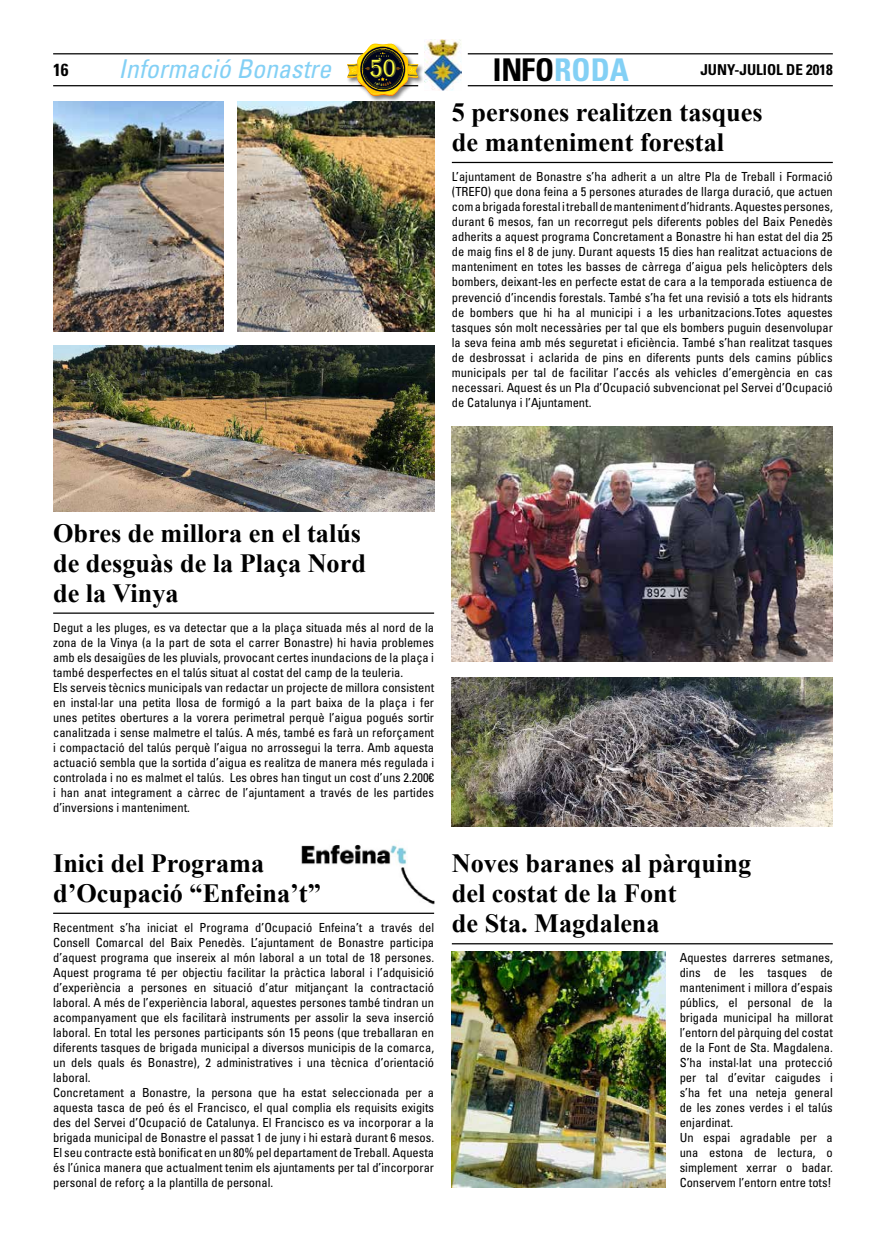
<style>
.page{position:relative;width:886px;height:1241px;background:#fff}
.page>*{position:absolute;margin:0;border:0;box-sizing:border-box;transform-origin:0 0}
.t1{font:700 condensed 31.25px "Univers";color:#000}
.t2{font:700 26.25px/30px "Times New Roman";color:#000}
.t3{font:26.12px "Algerian";color:#ffff42;scale:.86 1}
.t4{font:italic condensed 25.88px "Univers";color:#83d0f5}
.t5{font:700 condensed 17.5px "Univers";color:#000}
.t6{font:700 condensed 15px "Univers";color:#000}
.t7{font:condensed 12.5px/15px "Univers";color:#000}
.s1{color:#83d0f5}
</style>
<div class="page">
<img style="left:424px;top:40px;width:37px;height:50px">
<hr style="left:468px;top:53px;width:365px;height:1px;background:#000">
<hr style="left:468px;top:85px;width:365px;height:1px;background:#000">
<hr style="left:53px;top:53px;width:365px;height:1px;background:#000">
<hr style="left:53px;top:85px;width:365px;height:1px;background:#000">
<div style="left:346px;top:42px;width:78px;height:60px;background:#000;opacity:.5"></div>
<img style="left:53px;top:101px;width:170px;height:230px">
<img style="left:237px;top:101px;width:197px;height:230px">
<hr style="left:53px;top:612px;width:381px;height:1px;background:#000">
<hr style="left:452px;top:162px;width:381px;height:1px;background:#000">
<hr style="left:53px;top:912px;width:381px;height:1px;background:#000">
<img style="left:53px;top:345px;width:381px;height:166px">
<img style="left:452px;top:426px;width:381px;height:235px">
<img style="left:452px;top:677px;width:381px;height:149px">
<img style="left:301px;top:844px;width:133px;height:61px">
<img style="left:452px;top:951px;width:213px;height:235px">
<hr style="left:452px;top:943px;width:381px;height:1px;background:#000">
<svg style="left:347px;top:43px;width:71px;height:53px"></svg>
<h3 class="t4" style="left:119px;top:53px;width:214px">Informació Bonastre</h3>
<h3 class="t3" style="left:370px;top:54px;width:32px">50</h3>
<h1 class="t1" style="left:493px;top:51px;width:138px">INFO<span class="s1">RODA</span></h1>
<h3 class="t5" style="left:53px;top:59px;width:17px">16</h3>
<p class="t6" style="left:700px;top:61px;width:134px">JUNY-JULIOL DE 2018</p>
<h2 class="t2" style="left:452px;top:97px;width:312px">5 persones realitzen tasques de manteniment forestal</h2>
<p class="t7" style="left:452px;top:169px;width:382px;text-align:justify">L’ajuntament de Bonastre s’ha adherit a un altre Pla de Treball i Formació (TREFO) que dona feina a 5 persones aturades de llarga duració, que actuen com a brigada forestal i treball de manteniment d’hidrants. Aquestes persones, durant 6 mesos, fan un recorregut pels diferents pobles del Baix Penedès adherits a aquest programa Concretament a Bonastre hi han estat del dia 25 de maig fins el 8 de juny. Durant aquests 15 dies han realitzat actuacions de manteniment en totes les basses de càrrega d’aigua pels helicòpters dels bombers, deixant-les en perfecte estat de cara a la temporada estiuenca de prevenció d’incendis forestals. També s’ha fet una revisió a tots els hidrants de bombers que hi ha al municipi i a les urbanitzacions.Totes aquestes tasques són molt necessàries per tal que els bombers puguin desenvolupar la seva feina amb més seguretat i eficiència. També s’han realitzat tasques de desbrossat i aclarida de pins en diferents punts dels camins públics municipals per tal de facilitar l’accés als vehicles d’emergència en cas necessari. Aquest és un Pla d’Ocupació subvencionat pel Servei d’Ocupació de Catalunya i l’Ajuntament.</p>
<h2 class="t2" style="left:53px;top:517px;width:314px">Obres de millora en el talús de desguàs de la Plaça Nord de la Vinya</h2>
<p class="t7" style="left:53px;top:619px;width:382px">Degut a les pluges, es va detectar que a la plaça situada més al nord de la zona de la Vinya (a la part de sota el carrer Bonastre) hi havia problemes amb els desaigües de les pluvials, provocant certes inundacions de la plaça i també desperfectes en el talús situat al costat del camp de la teuleria.<br>Els serveis tècnics municipals van redactar un projecte de millora consistent en instal·lar una petita llosa de formigó a la part baixa de la plaça i fer unes petites obertures a la vorera perimetral perquè l’aigua pogués sortir canalitzada i sense malmetre el talús. A més, també es farà un reforçament i compactació del talús perquè l’aigua no arrossegui la terra. Amb aquesta actuació sembla que la sortida d’aigua es realitza de manera més regulada i controlada i no es malmet el talús. Les obres han tingut un cost d’uns 2.200€ i han anat integrament a càrrec de l’ajuntament a través de les partides d’inversions i manteniment.</p>
<h2 class="t2" style="left:53px;top:847px;width:269px">Inici del Programa d’Ocupació “Enfeina’t”</h2>
<p class="t7" style="left:53px;top:919px;width:382px">Recentment s’ha iniciat el Programa d’Ocupació Enfeina’t a través del Consell Comarcal del Baix Penedès. L’ajuntament de Bonastre participa d’aquest programa que insereix al món laboral a un total de 18 persones.<br>Aquest programa té per objectiu facilitar la pràctica laboral i l’adquisició d’experiència a persones en situació d’atur mitjançant la contractació laboral. A més de l’experiència laboral, aquestes persones també tindran un acompanyament que els facilitarà instruments per assolir la seva inserció laboral. En total les persones participants són 15 peons (que treballaran en diferents tasques de brigada municipal a diversos municipis de la comarca, un dels quals és Bonastre), 2 administratives i una tècnica d’orientació laboral.<br>Concretament a Bonastre, la persona que ha estat seleccionada per a aquesta tasca de peó és el Francisco, el qual complia els requisits exigits des del Servei d’Ocupació de Catalunya. El Francisco es va incorporar a la brigada municipal de Bonastre el passat 1 de juny i hi estarà durant 6 mesos.<br>El seu contracte està bonificat en un 80% pel departament de Treball. Aquesta és l’única manera que actualment tenim els ajuntaments per tal d’incorporar personal de reforç a la plantilla de personal.</p>
<h2 class="t2" style="left:452px;top:847px;width:301px">Noves baranes al pàrquing del costat de la Font<br>de Sta. Magdalena</h2>
<p class="t7" style="left:680px;top:949px;width:155px">Aquestes darreres setmanes, dins de les tasques de manteniment i millora d’espais públics, el personal de la brigada municipal ha millorat l’entorn del pàrquing del costat de la Font de Sta. Magdalena.<br>S’ha instal·lat una protecció per tal d’evitar caigudes i s’ha fet una neteja general de les zones verdes i el talús enjardinat.<br>Un espai agradable per a una estona de lectura, o simplement xerrar o badar.<br>Conservem l’entorn entre tots!</p>
</div>
